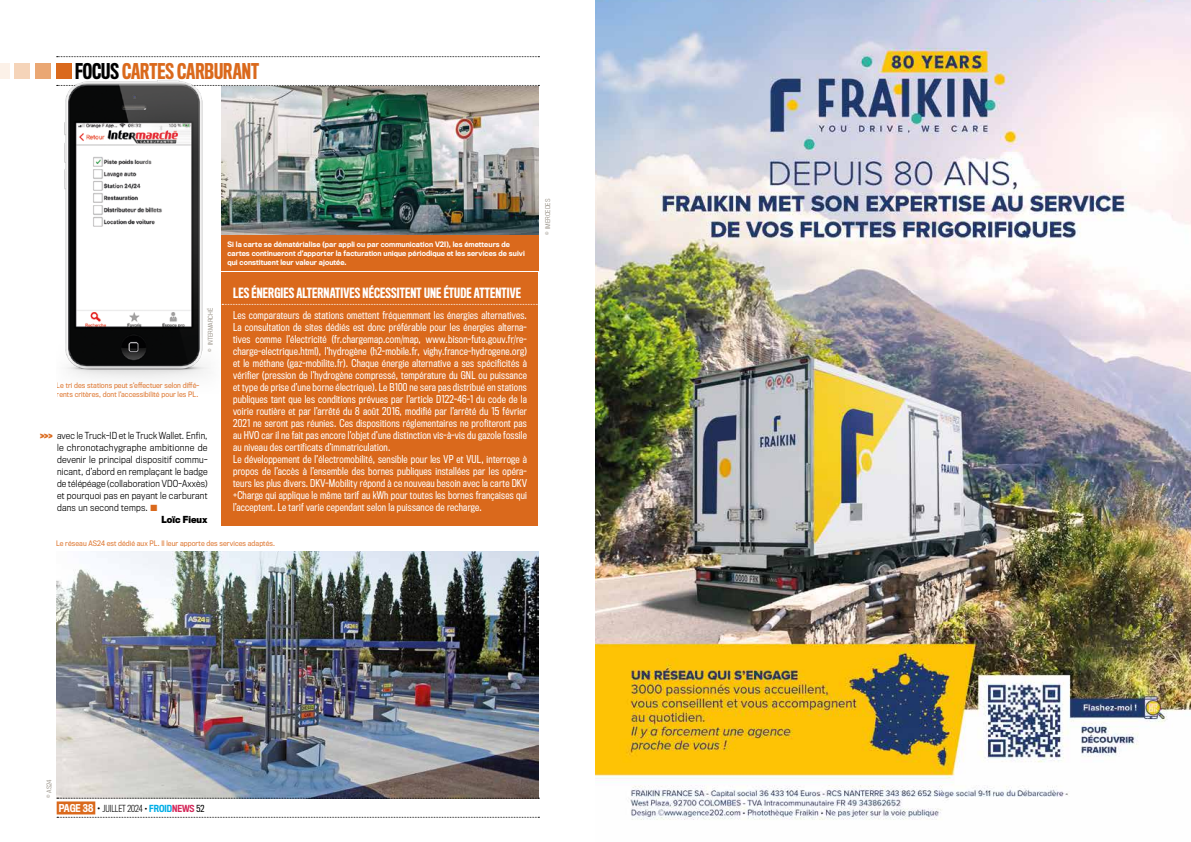
<style>
.page{position:relative;width:1191px;height:842px;background:#fff}
.page>*{position:absolute;margin:0;border:0;box-sizing:border-box;transform-origin:0 0}
.t1{font:500 20px "Titling Gothic FB Comp";color:#da691c}
.t2{font:500 13px "Titling Gothic FB Comp";letter-spacing:.01em;color:#fff}
.t3{font:700 11px "Titling Gothic FB Comp";color:#da691c}
.t4{font:10px/12px "Titling Gothic FB Cond";letter-spacing:.02em;color:#fff}
.t5{font:300 9px "Titling Gothic FB Narrow";letter-spacing:.025em;color:#000}
.t6{font:300 9px "Titling Gothic FB Cond";color:#000}
.t7{font:700 9px "Titling Gothic FB Narrow";letter-spacing:.005em;color:#000;scale:.95 1}
.t8{font:500 7px/9px "Titling Gothic FB Narrow";letter-spacing:.01em;color:#fff}
.t9{font:7px/9px "Titling Gothic FB Narrow";letter-spacing:.01em;color:#da691c}
.t10{font:300 6px "Titling Gothic FB Narrow";color:#898175}
.s1{color:#000}
.s2{color:#da691c}
.s3{font-weight:500;font-size:10px;color:#fff}
.s4{font-weight:400;font-size:10px}
.s5{font-weight:400}
.s6{font-weight:500;color:#00aee6}
.s7{font-weight:500;color:#d4295b}
</style>
<div class="page">
<img style="left:231px;top:86px;width:308px;height:149px">
<img style="left:57px;top:551px;width:482px;height:247px">
<svg style="left:57px;top:817px;width:482px;height:1px"></svg>
<svg style="left:57px;top:798px;width:482px;height:1px"></svg>
<div style="left:57px;top:801px;width:38px;height:13px;background:#da691c"></div>
<div style="left:56px;top:63px;width:16px;height:16px;background:#da691c"></div>
<div style="left:35px;top:63px;width:16px;height:16px;background:#eaa773"></div>
<div style="left:0;top:63px;width:9px;height:16px;background:#fcf1e8"></div>
<svg style="left:231px;top:56px;width:308px;height:1px"></svg>
<svg style="left:231px;top:85px;width:308px;height:1px"></svg>
<div style="left:14px;top:63px;width:16px;height:16px;background:#f5d4b9"></div>
<img style="left:57px;top:56px;width:174px;height:337px">
<div style="left:222px;top:273px;width:316px;height:253px;background:#da691c"></div>
<svg style="left:222px;top:304px;width:316px;height:1px"></svg>
<div style="left:222px;top:235px;width:317px;height:36px;background:#da691c"></div>
<img style="left:595px;top:0;width:596px;height:820px">
<h1 class="t1" style="left:75px;top:60px;width:185px"><span class="s1">FOCUS</span> CARTES CARBURANT</h1>
<p class="t10" style="left:207px;top:351px;width:45px;rotate:-90deg">© INTERMARCHÉ</p>
<p class="t9" style="left:57px;top:381px;width:144px">Le tri des stations peut s’effectuer selon diffé&shy;rents critères, dont l’accessibilité pour les PL.</p>
<p class="t5" style="left:57px;top:430px;width:152px">avec le Truck-ID et le Truck Wallet. Enfin,</p>
<p class="t5" style="left:57px;top:442px;width:152px">le chronotachygraphe ambitionne de</p>
<p class="t5" style="left:57px;top:454px;width:152px">devenir le principal dispositif commu-</p>
<p class="t5" style="left:57px;top:466px;width:152px">nicant, d’abord en remplaçant le badge</p>
<p class="t5" style="left:57px;top:478px;width:152px">de télépéage (collaboration VDO-Axxès)</p>
<p class="t5" style="left:57px;top:490px;width:152px">et pourquoi pas en payant le carburant</p>
<p class="t5" style="left:57px;top:502px;width:102px">dans un second temps. <span class="s2">■</span></p>
<p class="t7" style="left:162px;top:514px;width:50px">Loïc Fieux</p>
<p class="t3" style="left:40px;top:429px;width:14px">&gt;&gt;&gt;</p>
<p class="t8" style="left:227px;top:240px;width:299px">Si la carte se dématérialise (par appli ou par communication V2I), les émetteurs de cartes continueront d’apporter la facturation unique périodique et les services de suivi qui constituent leur valeur ajoutée.</p>
<h2 class="t2" style="left:233px;top:286px;width:289px">LES ÉNERGIES ALTERNATIVES NÉCESSITENT UNE ÉTUDE ATTENTIVE</h2>
<p class="t4" style="left:233px;top:309px;width:295px">Les comparateurs de stations omettent fréquemment les énergies alternatives.<br>La consultation de sites dédiés est donc préférable pour les énergies alterna&shy;tives comme l’électricité (fr.chargemap.com/map, www.bison-fute.gouv.fr/re&shy;charge-electrique.html), l’hydrogène (h2-mobile.fr, vighy.france-hydrogene.org) et le méthane (gaz-mobilite.fr). Chaque énergie alternative a ses spécificités à vérifier (pression de l’hydrogène compressé, température du GNL ou puissance et type de prise d’une borne électrique). Le B100 ne sera pas distribué en stations publiques tant que les conditions prévues par l’article D122-46-1 du code de la voirie routière et par l’arrêté du 8 août 2016, modifié par l’arrêté du 15 février 2021 ne seront pas réunies. Ces dispositions réglementaires ne profiteront pas au HVO car il ne fait pas encore l’objet d’une distinction vis-à-vis du gazole fossile au niveau des certificats d’immatriculation.<br>Le développement de l’électromobilité, sensible pour les VP et VUL, interroge à propos de l’accès à l’ensemble des bornes publiques installées par les opéra&shy;teurs les plus divers. DKV-Mobility répond à ce nouveau besoin avec la carte DKV +Charge qui applique le même tarif au kWh pour toutes les bornes françaises qui l’acceptent. Le tarif varie cependant selon la puissance de recharge.</p>
<p class="t9" style="left:56px;top:539px;width:220px">Le réseau AS24 est dédié aux PL. Il leur apporte des services adaptés.</p>
<p class="t10" style="left:544px;top:235px;width:38px;rotate:-90deg">© IMERCEDES</p>
<p class="t10" style="left:46px;top:798px;width:19px;rotate:-90deg">© AS24</p>
<p class="t6" style="left:59px;top:803px;width:147px"><span class="s3">PAGE 38</span> <span class="s4">•</span> JUILLET 2024 <span class="s5">•</span> <span class="s6">FROID</span><span class="s7">NEWS</span> <span class="s5">52</span></p>
</div>
